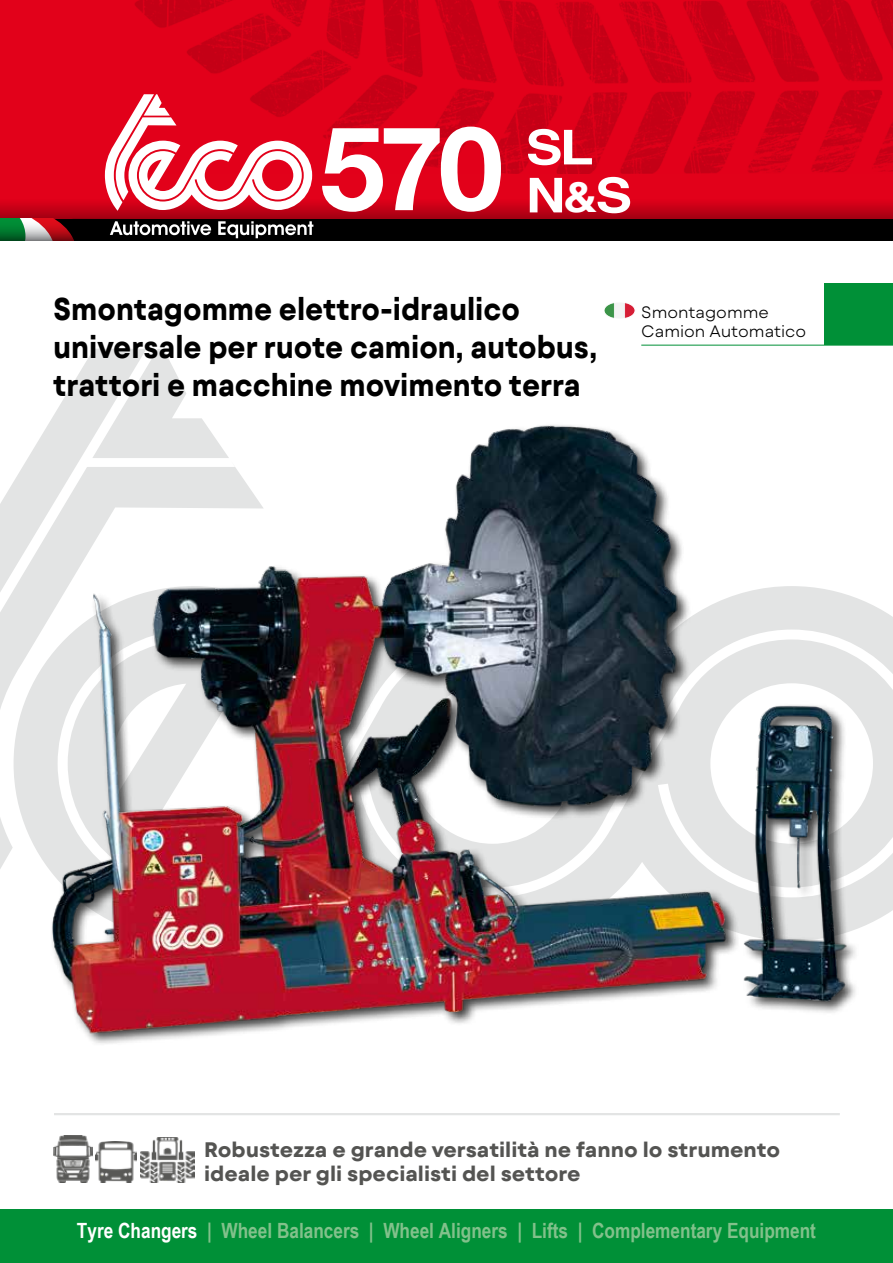
<style>
.page{position:relative;width:893px;height:1263px;background:#fff}
.page>*{position:absolute;margin:0;border:0;box-sizing:border-box;transform-origin:0 0}
.t1{font:700 117px "Helvetica Neue LT Std";color:#fff}
.t2{font:700 48px/48px "Helvetica";color:#fff;scale:1.15 1}
.t3{font:700 31.5px/38.2px "Mont Blanc";color:#000;scale:.9 1}
.t4{font:700 21px/24px "Mont Blanc";color:#545452}
.t5{font:700 21px "Arial Narrow";color:#82c18b}
.t6{font:300 16.5px/19.5px "Mont Blanc";color:#000}
.s1{font-size:42px}
.s2{color:#fff}
</style>
<div class="page">
<svg style="left:71px;top:349px;width:822px;height:564px"></svg>
<div style="left:0;top:0;width:893px;height:199px;background:#e2011a"></div>
<svg style="left:0;top:199px;width:893px;height:20px"></svg>
<div style="left:0;top:219px;width:893px;height:21px;background:#000"></div>
<img style="left:120px;top:0;width:773px;height:173px">
<svg style="left:0;top:219px;width:313px;height:21px"></svg>
<div style="left:0;top:1209px;width:893px;height:54px;background:#009037"></div>
<svg style="left:105px;top:94px;width:207px;height:117px"></svg>
<div style="left:825px;top:283px;width:68px;height:62px;background:#009037"></div>
<img style="left:0;top:387px;width:888px;height:657px">
<img style="left:53px;top:1135px;width:39px;height:47px">
<img style="left:95px;top:1141px;width:41px;height:41px">
<img style="left:141px;top:1137px;width:54px;height:45px">
<img style="left:606px;top:302px;width:27px;height:17px">
<div style="left:604px;top:302px;width:31px;height:17px;border:1px solid #fff;border-radius:50%"></div>
<hr style="left:641px;top:345px;width:252px;height:1px;background:#009037">
<hr style="left:54px;top:1113px;width:786px;height:2px;background:#e3e4e4">
<h1 class="t1" style="left:320px;top:96px;width:185px">570</h1>
<h2 class="t2" style="left:526px;top:129px;width:94px">SL<br>N<span class="s1">&amp;</span>S</h2>
<p class="t3" style="left:53px;top:290px;width:606px">Smontagomme elettro-idraulico universale per ruote camion, autobus, trattori e macchine movimento terra</p>
<p class="t6" style="left:641px;top:302px;width:166px">Smontagomme<br>Camion Automatico</p>
<p class="t4" style="left:204px;top:1138px;width:578px">Robustezza e grande versatilità ne fanno lo strumento ideale per gli specialisti del settore</p>
<p class="t5" style="left:77px;top:1214px;width:740px"><span class="s2">Tyre Changers</span> | Wheel Balancers | Wheel Aligners | Lifts | Complementary Equipment</p>
</div>
